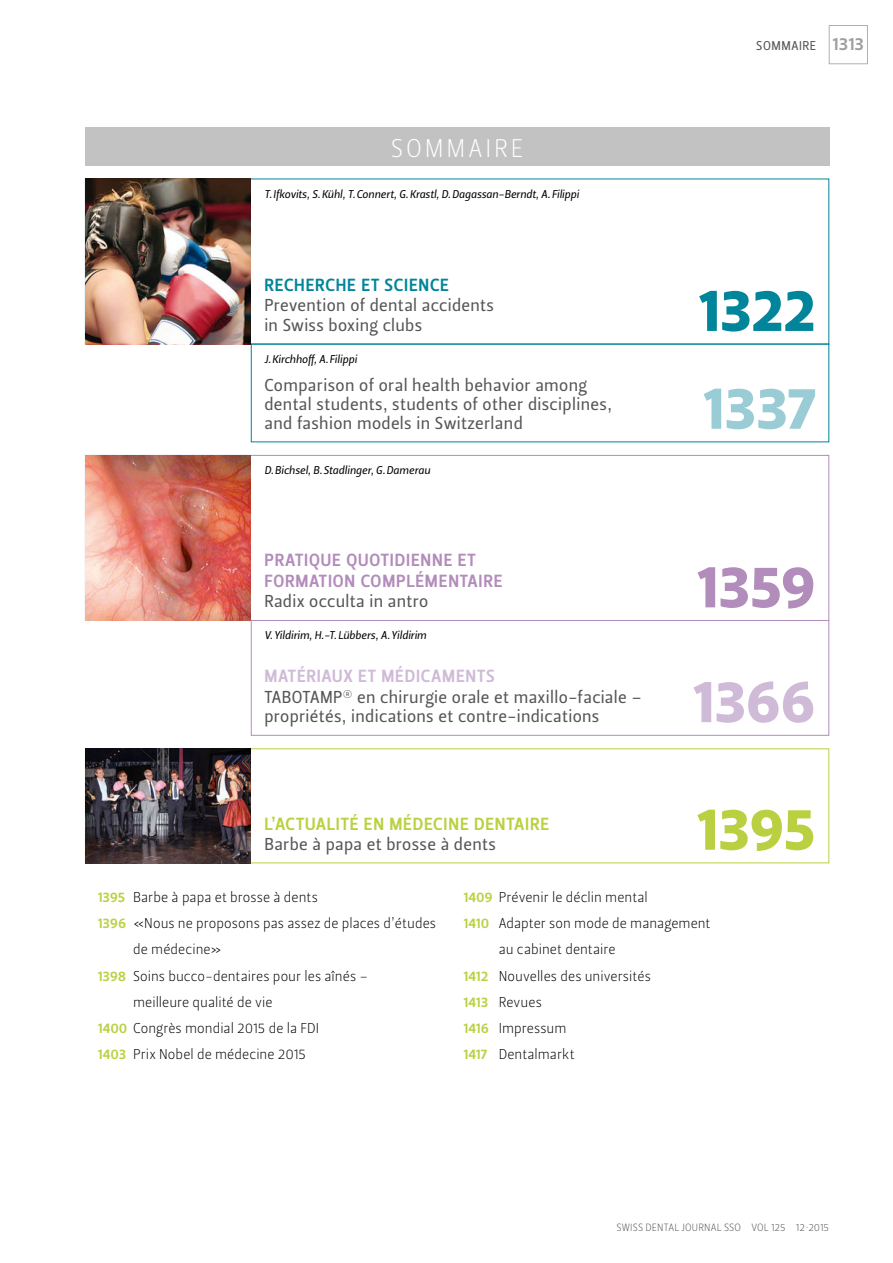
<style>
.page{position:relative;width:893px;height:1263px;background:#fff}
.page>*{position:absolute;margin:0;border:0;box-sizing:border-box;transform-origin:0 0}
.t1{font:60.75px "Leitura Sans Grot 4";color:#00859a}
.t2{font:60.75px "Leitura Sans Grot 4";color:#b28cba}
.t3{font:60.75px "Leitura Sans Grot 4";color:#bbd041}
.t4{font:60.75px "Leitura Sans Grot 4";color:#9accd6}
.t5{font:60.75px "Leitura Sans Grot 4";color:#cfbad7}
.t6{font:25.5px "Leitura Sans Grot 1";letter-spacing:.115em;color:#fff}
.t7{font:17.55px/21px "Leitura Sans Grot 3";letter-spacing:.05em;color:#b28cba}
.t8{font:17.55px "Leitura Sans Grot 3";letter-spacing:.045em;color:#bbd041}
.t9{font:17.55px "Leitura Sans Grot 3";letter-spacing:.045em;color:#cfbad7}
.t10{font:17.55px "Leitura Sans Grot 3";letter-spacing:.045em;color:#00859a}
.t11{font:17.25px/19.5px "Leitura Sans Grot 2";letter-spacing:.02em;color:#565655}
.t12{font:14.25px "Leitura Sans Grot 1";letter-spacing:.005em;color:#000}
.t13{font:12.75px "Leitura Sans Grot 2";letter-spacing:.045em;color:#565655}
.t14{font:11.25px "Leitura Sans Italic 2";color:#000}
.t15{font:10.5px "Leitura Sans Grot 1";letter-spacing:.015em;color:#565655}
.s1{font-family:"Leitura Sans Grot 3";font-size:18px;color:#9c9e9f}
.s2{font-family:"Leitura Sans Grot 3";color:#bbd041}
</style>
<div class="page">
<div style="left:829px;top:25px;width:39px;height:39px;border:1px solid #afb0b1"></div>
<div style="left:85px;top:128px;width:744px;height:38px;background:#c3c2c3"></div>
<div style="left:251px;top:344px;width:578px;height:98px;border:1px solid #00859a"></div>
<img style="left:85px;top:179px;width:166px;height:165px">
<img style="left:85px;top:748px;width:166px;height:115px">
<img style="left:85px;top:455px;width:166px;height:166px">
<div style="left:251px;top:620px;width:578px;height:116px;border:1px solid #b28cba"></div>
<h2 class="t6" style="left:391px;top:133px;width:134px">SOMMAIRE</h2>
<p class="t14" style="left:264px;top:187px;width:316px">T.Ifkovits, S.Kühl, T.Connert, G.Krastl, D.Dagassan-Berndt, A.Filippi</p>
<p class="t13" style="left:756px;top:38px;width:109px">SOMMAIRE <span class="s1">1313</span></p>
<p class="t10" style="left:264px;top:275px;width:186px">RECHERCHE ET SCIENCE</p>
<p class="t11" style="left:264px;top:296px;width:231px">Prevention of dental accidents in Swiss boxing clubs</p>
<h1 class="t1" style="left:699px;top:274px;width:119px">1322</h1>
<p class="t14" style="left:264px;top:352px;width:94px">J.Kirchhoff, A.Filippi</p>
<p class="t11" style="left:264px;top:376px;width:349px;line-height:18.8px">Comparison of oral health behavior among dental students, students of other disciplines, and fashion models in Switzerland</p>
<h1 class="t4" style="left:703px;top:372px;width:114px">1337</h1>
<p class="t14" style="left:264px;top:464px;width:167px">D.Bichsel, B.Stadlinger, G.Damerau</p>
<p class="t7" style="left:264px;top:550px;width:240px">PRATIQUE QUOTIDIENNE ET<br>FORMATION COMPLÉMENTAIRE</p>
<p class="t11" style="left:264px;top:592px;width:165px">Radix occulta in antro</p>
<h1 class="t2" style="left:697px;top:551px;width:120px">1359</h1>
<p class="t14" style="left:264px;top:629px;width:164px">V.Yildirim, H.-T.Lübbers, A.Yildirim</p>
<p class="t9" style="left:264px;top:666px;width:232px">MATÉRIAUX ET MÉDICAMENTS</p>
<p class="t11" style="left:264px;top:687px;width:379px">TABOTAMP<sup>®</sup> en chirurgie orale et maxillo-faciale – propriétés, indications et contre-indications</p>
<h1 class="t5" style="left:693px;top:665px;width:124px">1366</h1>
<p class="t8" style="left:264px;top:813px;width:286px">L’ACTUALITÉ EN MÉDECINE DENTAIRE</p>
<p class="t11" style="left:264px;top:834px;width:233px">Barbe à papa et brosse à dents</p>
<h1 class="t3" style="left:697px;top:793px;width:120px">1395</h1>
<p class="t12" style="left:98px;top:889px;width:222px"><span class="s2">1395</span> Barbe à papa et brosse à dents</p>
<p class="t12" style="left:98px;top:915px;width:340px"><span class="s2">1396</span> «Nous ne proposons pas assez de places d’études</p>
<p class="t12" style="left:133px;top:941px;width:90px">de médecine»</p>
<p class="t12" style="left:98px;top:967px;width:272px"><span class="s2">1398</span> Soins bucco-dentaires pour les aînés –</p>
<p class="t12" style="left:133px;top:994px;width:141px">meilleure qualité de vie</p>
<p class="t12" style="left:98px;top:1020px;width:223px"><span class="s2">1400</span> Congrès mondial 2015 de la FDI</p>
<p class="t12" style="left:98px;top:1046px;width:210px"><span class="s2">1403</span> Prix Nobel de médecine 2015</p>
<p class="t12" style="left:463px;top:889px;width:186px"><span class="s2">1409</span> Prévenir le déclin mental</p>
<p class="t12" style="left:463px;top:915px;width:249px"><span class="s2">1410</span> Adapter son mode de management</p>
<p class="t12" style="left:499px;top:941px;width:118px">au cabinet dentaire</p>
<p class="t12" style="left:463px;top:967px;width:189px"><span class="s2">1412</span> Nouvelles des universités</p>
<p class="t12" style="left:463px;top:994px;width:80px"><span class="s2">1413</span> Revues</p>
<p class="t12" style="left:463px;top:1020px;width:105px"><span class="s2">1416</span> Impressum</p>
<p class="t12" style="left:463px;top:1046px;width:113px"><span class="s2">1417</span> Dentalmarkt</p>
<p class="t15" style="left:616px;top:1222px;width:214px">SWISS DENTAL JOURNAL SSO VOL 125 12 2015</p>
</div>
